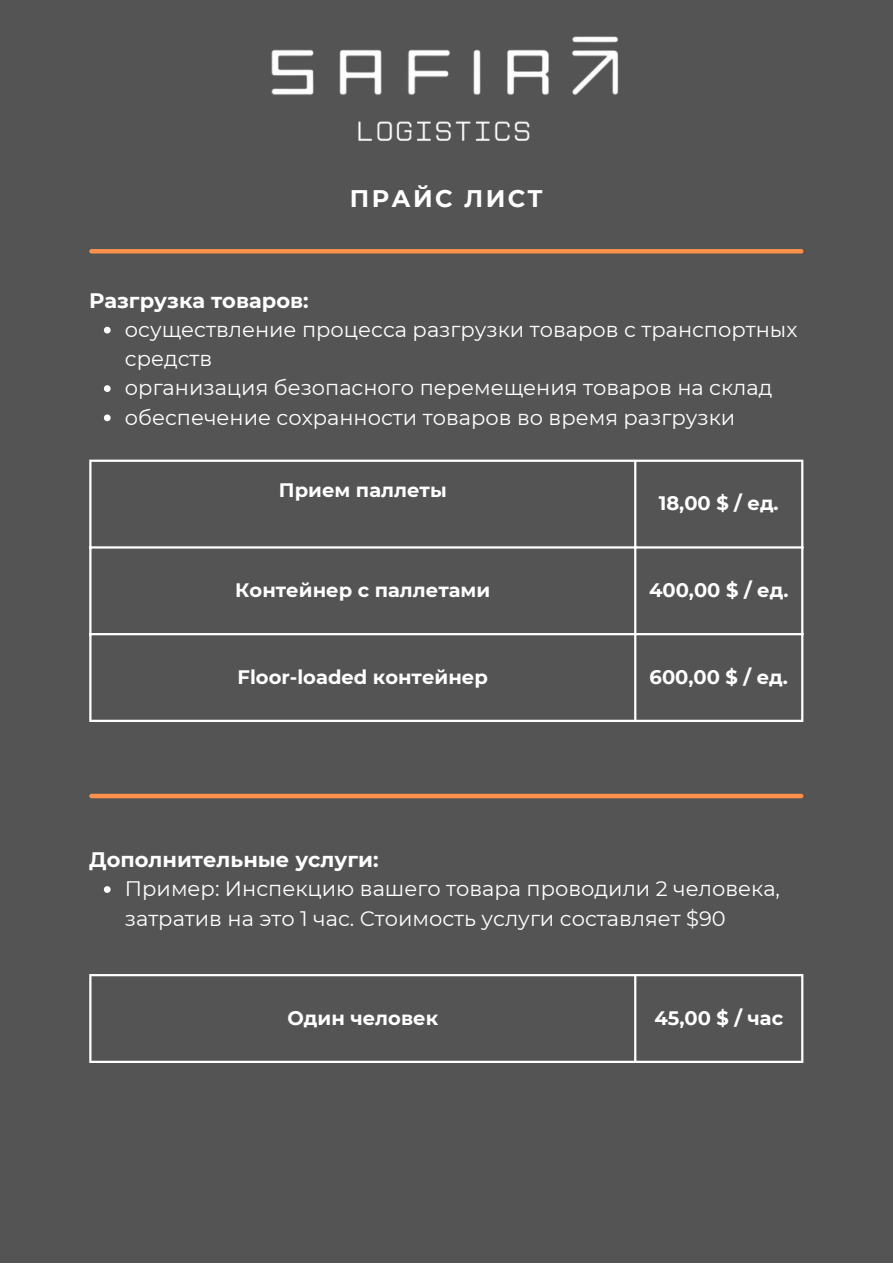
<style>
.page{position:relative;width:893px;height:1264px;background:#fff}
.page>*{position:absolute;margin:0;border:0;box-sizing:border-box;transform-origin:0 0}
.t1{font:700 24px "Montserrat";letter-spacing:.1em;color:#fff}
.t2{font:21px/29.2px "Montserrat";color:#fff}
.t3{font:700 21px "Montserrat";color:#fff}
.t4{font:700 19.5px "Montserrat";color:#fff}
</style>
<div class="page">
<div style="left:0;top:0;width:892px;height:1262px;background:#545454"></div>
<hr style="left:91px;top:249px;width:710px;height:4px;background:#ff914d">
<img style="left:271px;top:36px;width:348px;height:105px">
<hr style="left:89px;top:462px;width:2px;height:257px;background:#fff">
<hr style="left:634px;top:462px;width:2px;height:257px;background:#fff">
<hr style="left:801px;top:462px;width:2px;height:257px;background:#fff">
<hr style="left:89px;top:459px;width:714px;height:3px;background:#fff">
<hr style="left:89px;top:546px;width:714px;height:2px;background:#fff">
<hr style="left:89px;top:633px;width:714px;height:2px;background:#fff">
<hr style="left:89px;top:719px;width:714px;height:3px;background:#fff">
<svg style="left:104px;top:327px;width:7px;height:6px"></svg>
<svg style="left:104px;top:385px;width:7px;height:7px"></svg>
<svg style="left:104px;top:414px;width:7px;height:7px"></svg>
<div style="left:91px;top:793px;width:710px;height:5px;background:#ff914d"></div>
<svg style="left:104px;top:886px;width:7px;height:6px"></svg>
<hr style="left:89px;top:976px;width:2px;height:84px;background:#fff">
<hr style="left:634px;top:976px;width:2px;height:84px;background:#fff">
<hr style="left:801px;top:976px;width:2px;height:84px;background:#fff">
<hr style="left:89px;top:974px;width:714px;height:2px;background:#fff">
<hr style="left:89px;top:1060px;width:714px;height:2px;background:#fff">
<p class="t3" style="left:89px;top:287px;width:221px">Разгрузка товаров:</p>
<p class="t1" style="left:350px;top:184px;width:194px">ПРАЙС ЛИСТ</p>
<p class="t2" style="left:125px;top:315px;width:674px">осуществление процесса разгрузки товаров с транспортных средств</p>
<p class="t2" style="left:125px;top:373px;width:649px">организация безопасного перемещения товаров на склад</p>
<p class="t2" style="left:125px;top:402px;width:611px">обеспечение сохранности товаров во время разгрузки</p>
<p class="t4" style="left:279px;top:478px;width:169px">Прием паллеты</p>
<p class="t4" style="left:658px;top:491px;width:121px">18,00 $ / ед.</p>
<p class="t4" style="left:235px;top:578px;width:256px">Контейнер с паллетами</p>
<p class="t4" style="left:649px;top:578px;width:141px">400,00 $ / ед.</p>
<p class="t4" style="left:237px;top:664px;width:252px">Floor-loaded контейнер</p>
<p class="t4" style="left:649px;top:664px;width:140px">600,00 $ / ед.</p>
<p class="t3" style="left:89px;top:846px;width:291px">Дополнительные услуги:</p>
<p class="t2" style="left:125px;top:874px;width:656px">Пример: Инспекцию вашего товара проводили 2 человека, затратив на это 1 час. Стоимость услуги составляет $90</p>
<p class="t4" style="left:287px;top:1005px;width:152px">Один человек</p>
<p class="t4" style="left:654px;top:1005px;width:130px">45,00 $ / час</p>
</div>
